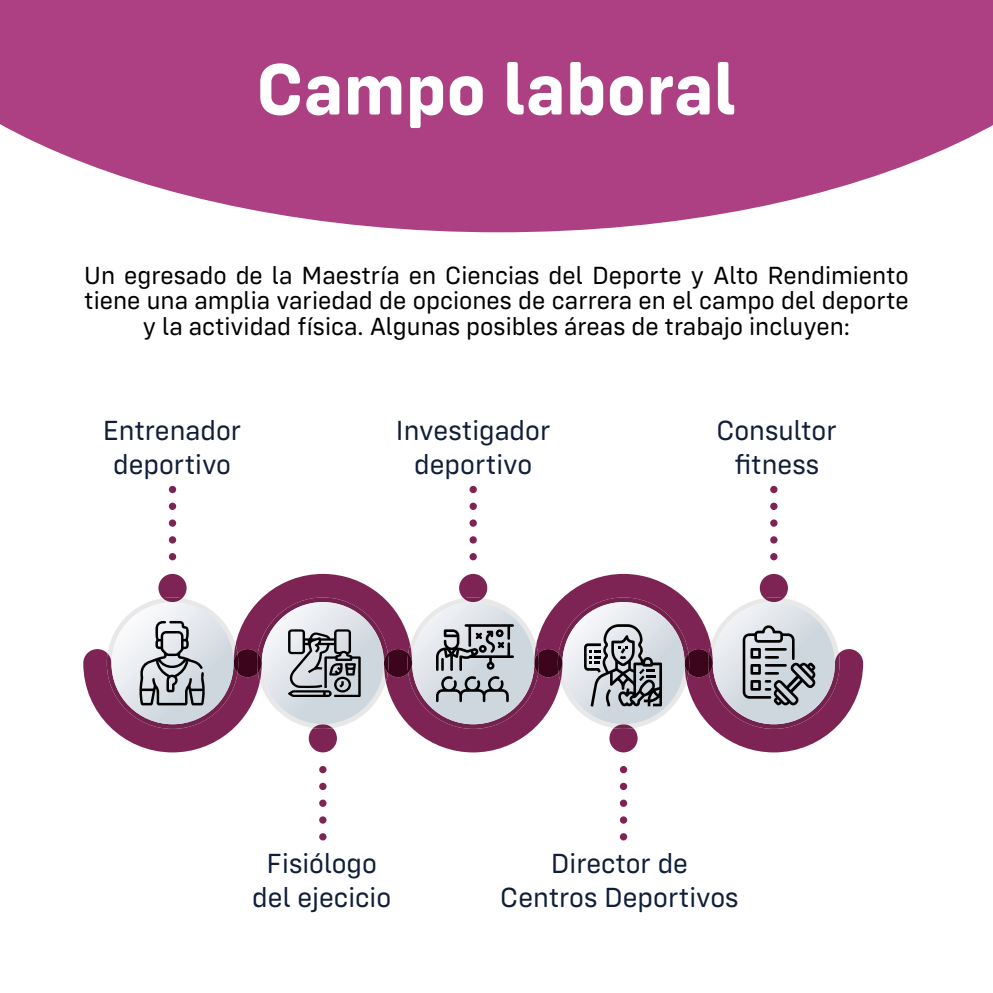
<style>
.page{position:relative;width:993px;height:993px;background:#fff}
.page>*{position:absolute;margin:0;border:0;box-sizing:border-box;transform-origin:0 0}
.t1{font:700 75px "Config Rounded";color:#fff}
.t2{font:28.5px/33.2px "Config Rounded";color:#101e38;text-align:center}
.t3{font:25.75px/25.8px "Config Rounded";color:#000;text-align:center}
</style>
<div class="page">
<svg style="left:0;top:0;width:992px;height:232px;background:#b75a93"></svg>
<div style="left:169px;top:553px;width:7px;height:7px;background:#7d2454;border-radius:50%"></div>
<div style="left:169px;top:536px;width:7px;height:7px;background:#7d2454;border-radius:50%"></div>
<div style="left:169px;top:519px;width:7px;height:7px;background:#7d2454;border-radius:50%"></div>
<div style="left:169px;top:502px;width:7px;height:8px;background:#7d2454;border-radius:50%"></div>
<div style="left:169px;top:485px;width:7px;height:8px;background:#7d2454;border-radius:50%"></div>
<div style="left:770px;top:553px;width:7px;height:7px;background:#7d2454;border-radius:50%"></div>
<div style="left:770px;top:536px;width:7px;height:7px;background:#7d2454;border-radius:50%"></div>
<div style="left:770px;top:519px;width:7px;height:7px;background:#7d2454;border-radius:50%"></div>
<div style="left:770px;top:502px;width:7px;height:8px;background:#7d2454;border-radius:50%"></div>
<div style="left:770px;top:485px;width:7px;height:8px;background:#7d2454;border-radius:50%"></div>
<div style="left:469px;top:553px;width:7px;height:7px;background:#7d2454;border-radius:50%"></div>
<div style="left:469px;top:536px;width:7px;height:7px;background:#7d2454;border-radius:50%"></div>
<div style="left:469px;top:519px;width:7px;height:7px;background:#7d2454;border-radius:50%"></div>
<div style="left:469px;top:502px;width:7px;height:8px;background:#7d2454;border-radius:50%"></div>
<svg style="left:469px;top:485px;width:7px;height:8px"></svg>
<svg style="left:619px;top:765px;width:8px;height:8px"></svg>
<svg style="left:619px;top:782px;width:8px;height:7px"></svg>
<svg style="left:619px;top:799px;width:8px;height:7px"></svg>
<svg style="left:619px;top:816px;width:8px;height:7px"></svg>
<svg style="left:619px;top:832px;width:8px;height:8px"></svg>
<div style="left:319px;top:765px;width:7px;height:8px;background:#7d2454;border-radius:50%"></div>
<div style="left:319px;top:782px;width:7px;height:7px;background:#7d2454;border-radius:50%"></div>
<div style="left:319px;top:799px;width:7px;height:7px;background:#7d2454;border-radius:50%"></div>
<div style="left:319px;top:816px;width:7px;height:7px;background:#7d2454;border-radius:50%"></div>
<svg style="left:319px;top:832px;width:7px;height:8px"></svg>
<svg style="left:83px;top:573px;width:779px;height:179px"></svg>
<h1 class="t1" style="left:256px;top:44px;width:482px">Campo laboral</h1>
<p class="t3" style="left:84px;top:262px;width:825px">Un egresado de la Maestría en Ciencias del Deporte y Alto Rendimiento tiene una amplia variedad de opciones de carrera en el campo del deporte y la actividad física. Algunas posibles áreas de trabajo incluyen:</p>
<p class="t2" style="left:103px;top:414px;width:140px">Entrenador deportivo</p>
<p class="t2" style="left:396px;top:414px;width:156px">Investigador deportivo</p>
<p class="t2" style="left:716px;top:414px;width:122px">Consultor fitness</p>
<p class="t2" style="left:252px;top:846px;width:140px">Fisiólogo del ejecicio</p>
<p class="t2" style="left:500px;top:846px;width:240px">Director de<br>Centros Deportivos</p>
</div>
